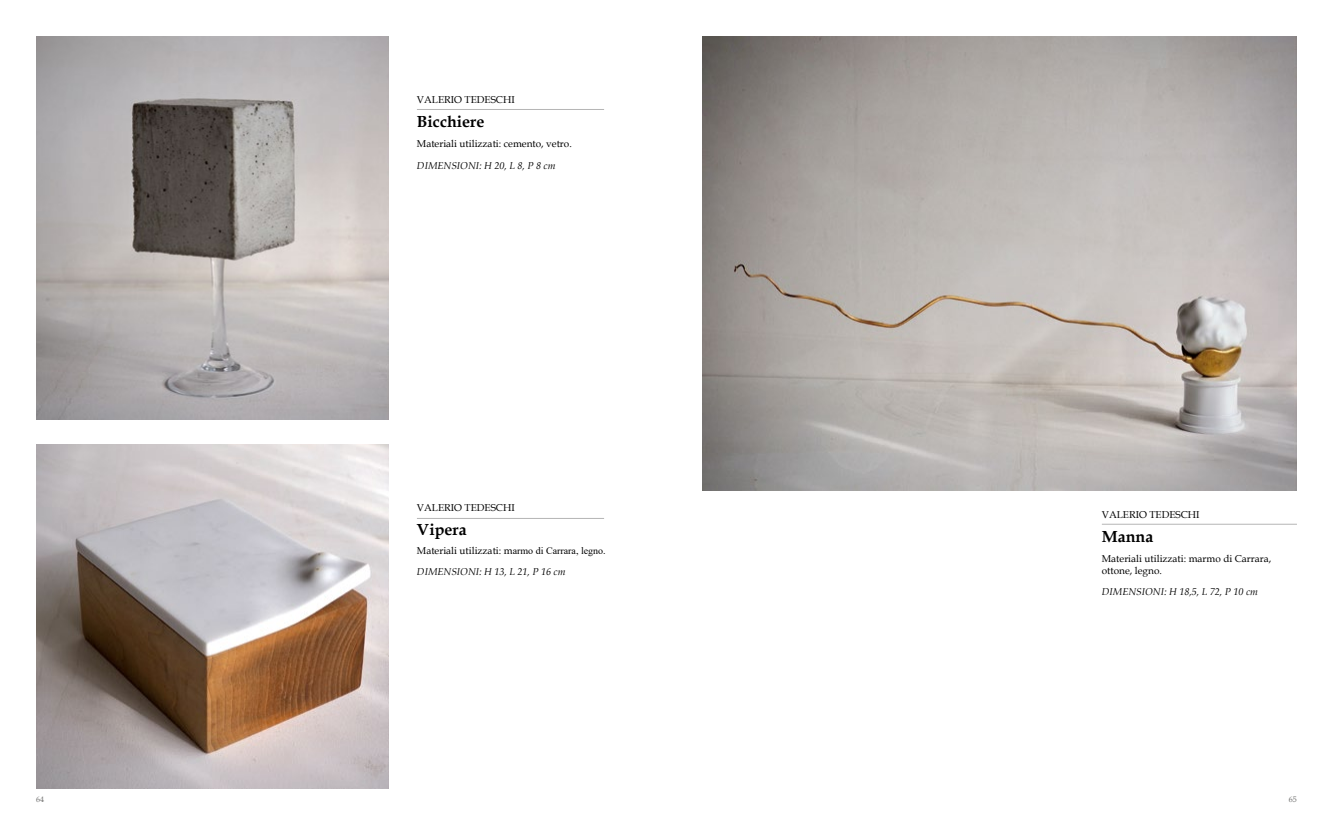
<style>
.page{position:relative;width:1333px;height:823px;background:#fff}
.page>*{position:absolute;margin:0;border:0;box-sizing:border-box;transform-origin:0 0}
.t1{font:700 16px "Book Antiqua";color:#000}
.t2{font:10px/12px "Book Antiqua";color:#000}
.t3{font:italic 10px/21.6px "Book Antiqua";color:#000}
.t4{font:8px "Book Antiqua";color:#727271}
.s1{font-style:normal}
.s2{font-family:"Times New Roman";font-style:normal}
</style>
<div class="page">
<img style="left:36px;top:36px;width:352px;height:383px">
<hr style="left:417px;top:109px;width:187px;height:1px;background:#000">
<img style="left:36px;top:444px;width:352px;height:343px">
<hr style="left:417px;top:517px;width:187px;height:1px;background:#000">
<img style="left:702px;top:36px;width:594px;height:454px">
<hr style="left:1101px;top:523px;width:195px;height:1px;background:#000">
<p class="t2" style="left:417px;top:94px;width:99px">VALERIO TEDESCHI</p>
<h1 class="t1" style="left:417px;top:110px;width:69px">Bicchiere</h1>
<p class="t2" style="left:417px;top:137px;width:156px">Materiali utilizzati: cemento, vetro.</p>
<p class="t3" style="left:417px;top:154px;width:140px">DIMENSIONI: H 20, L 8, P 8 cm</p>
<p class="t2" style="left:417px;top:501px;width:99px">VALERIO TEDESCHI</p>
<h1 class="t1" style="left:417px;top:518px;width:51px">Vipera</h1>
<p class="t3" style="left:417px;top:538px;width:190px"><span class="s1">Materiali utilizzati: m</span><span class="s2">armo di Carrara, legno.<br></span>DIMENSIONI: H 13, L 21, P 16 cm</p>
<p class="t2" style="left:1101px;top:508px;width:99px">VALERIO TEDESCHI</p>
<h1 class="t1" style="left:1101px;top:525px;width:53px">Manna</h1>
<p class="t2" style="left:1101px;top:551px;width:171px">Materiali utilizzati: marmo di Carrara, ottone, legno.</p>
<p class="t3" style="left:1101px;top:580px;width:158px">DIMENSIONI: H 18,5, L 72, P 10 cm</p>
<p class="t4" style="left:36px;top:793px;width:9px">64</p>
<p class="t4" style="left:1288px;top:793px;width:9px">65</p>
</div>
